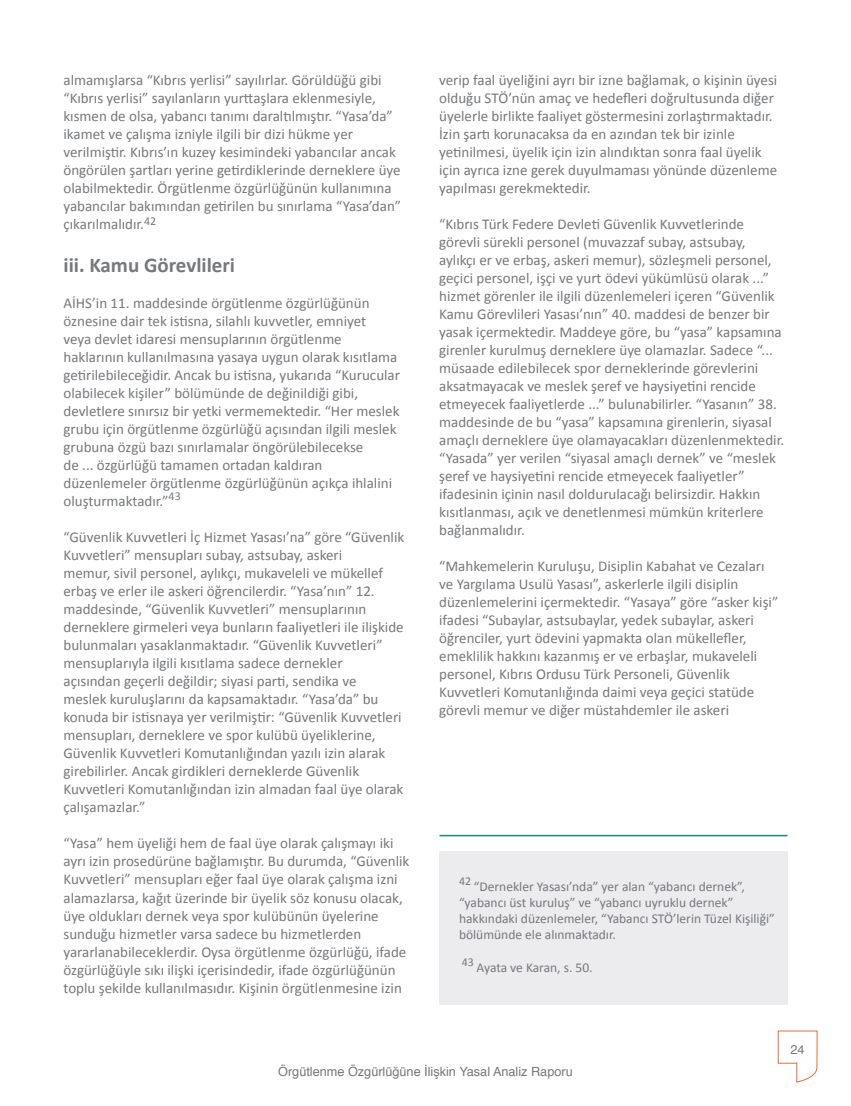
<style>
.page{position:relative;width:851px;height:1106px;background:#fff}
.page>*{position:absolute;margin:0;border:0;box-sizing:border-box;transform-origin:0 0}
.t1{font:700 21px "Calibri";color:#76787b}
.t2{font:15px/18px "Calibri";color:#76787b}
.t3{font:13.5px/16.2px "Calibri";color:#76787b}
.t4{font:12.75px "Helvetica";color:#76787b}
</style>
<div class="page">
<svg style="left:777px;top:1030px;width:41px;height:53px"></svg>
<div style="left:439px;top:850px;width:348px;height:154px;background:#ececee"></div>
<hr style="left:439px;top:834px;width:348px;height:2px;background:#198589">
<p class="t2" style="left:63px;top:71px;width:339px">almamışlarsa “Kıbrıs yerlisi” sayılırlar. Görüldüğü gibi “Kıbrıs yerlisi” sayılanların yurttaşlara eklenmesiyle, kısmen de olsa, yabancı tanımı daraltılmıştır. “Yasa’da” ikamet ve çalışma izniyle ilgili bir dizi hükme yer verilmiştir. Kıbrıs’ın kuzey kesimindeki yabancılar ancak öngörülen şartları yerine getirdiklerinde derneklere üye olabilmektedir. Örgütlenme özgürlüğünün kullanımına yabancılar bakımından getirilen bu sınırlama “Yasa’dan” çıkarılmalıdır.<sup>42</sup></p>
<p class="t1" style="left:63px;top:252px;width:173px">iii. Kamu Görevlileri</p>
<p class="t2" style="left:63px;top:294px;width:338px">AİHS’in 11. maddesinde örgütlenme özgürlüğünün öznesine dair tek istisna, silahlı kuvvetler, emniyet<br>veya devlet idaresi mensuplarının örgütlenme haklarının kullanılmasına yasaya uygun olarak kısıtlama getirilebileceğidir. Ancak bu istisna, yukarıda “Kurucular olabilecek kişiler” bölümünde de değinildiği gibi, devletlere sınırsız bir yetki vermemektedir. “Her meslek grubu için örgütlenme özgürlüğü açısından ilgili meslek grubuna özgü bazı sınırlamalar öngörülebilecekse<br>de ... özgürlüğü tamamen ortadan kaldıran düzenlemeler örgütlenme özgürlüğünün açıkça ihlalini oluşturmaktadır.”<sup>43</sup></p>
<p class="t2" style="left:63px;top:528px;width:342px">“Güvenlik Kuvvetleri İç Hizmet Yasası’na” göre “Güvenlik Kuvvetleri” mensupları subay, astsubay, askeri<br>memur, sivil personel, aylıkçı, mukaveleli ve mükellef erbaş ve erler ile askeri öğrencilerdir. “Yasa’nın” 12. maddesinde, “Güvenlik Kuvvetleri” mensuplarının derneklere girmeleri veya bunların faaliyetleri ile ilişkide bulunmaları yasaklanmaktadır. “Güvenlik Kuvvetleri” mensuplarıyla ilgili kısıtlama sadece dernekler<br>açısından geçerli değildir; siyasi parti, sendika ve<br>meslek kuruluşlarını da kapsamaktadır. “Yasa’da” bu konuda bir istisnaya yer verilmiştir: “Güvenlik Kuvvetleri mensupları, derneklere ve spor kulübü üyeliklerine, Güvenlik Kuvvetleri Komutanlığından yazılı izin alarak girebilirler. Ancak girdikleri derneklerde Güvenlik Kuvvetleri Komutanlığından izin almadan faal üye olarak çalışamazlar.”</p>
<p class="t2" style="left:63px;top:834px;width:347px">“Yasa” hem üyeliği hem de faal üye olarak çalışmayı iki ayrı izin prosedürüne bağlamıştır. Bu durumda, “Güvenlik Kuvvetleri” mensupları eğer faal üye olarak çalışma izni alamazlarsa, kağıt üzerinde bir üyelik söz konusu olacak, üye oldukları dernek veya spor kulübünün üyelerine sunduğu hizmetler varsa sadece bu hizmetlerden yararlanabileceklerdir. Oysa örgütlenme özgürlüğü, ifade özgürlüğüyle sıkı ilişki içerisindedir, ifade özgürlüğünün toplu şekilde kullanılmasıdır. Kişinin örgütlenmesine izin</p>
<p class="t2" style="left:439px;top:71px;width:339px">verip faal üyeliğini ayrı bir izne bağlamak, o kişinin üyesi olduğu STÖ’nün amaç ve hedefleri doğrultusunda diğer üyelerle birlikte faaliyet göstermesini zorlaştırmaktadır.<br>İzin şartı korunacaksa da en azından tek bir izinle yetinilmesi, üyelik için izin alındıktan sonra faal üyelik için ayrıca izne gerek duyulmaması yönünde düzenleme yapılması gerekmektedir.</p>
<p class="t2" style="left:439px;top:215px;width:346px">“Kıbrıs Türk Federe Devleti Güvenlik Kuvvetlerinde görevli sürekli personel (muvazzaf subay, astsubay, aylıkçı er ve erbaş, askeri memur), sözleşmeli personel, geçici personel, işçi ve yurt ödevi yükümlüsü olarak ...” hizmet görenler ile ilgili düzenlemeleri içeren “Güvenlik Kamu Görevlileri Yasası’nın” 40. maddesi de benzer bir yasak içermektedir. Maddeye göre, bu “yasa” kapsamına girenler kurulmuş derneklere üye olamazlar. Sadece “... müsaade edilebilecek spor derneklerinde görevlerini aksatmayacak ve meslek şeref ve haysiyetini rencide etmeyecek faaliyetlerde ...” bulunabilirler. “Yasanın” 38. maddesinde de bu “yasa” kapsamına girenlerin, siyasal amaçlı derneklere üye olamayacakları düzenlenmektedir. “Yasada” yer verilen “siyasal amaçlı dernek” ve “meslek şeref ve haysiyetini rencide etmeyecek faaliyetler” ifadesinin içinin nasıl doldurulacağı belirsizdir. Hakkın kısıtlanması, açık ve denetlenmesi mümkün kriterlere bağlanmalıdır.</p>
<p class="t2" style="left:439px;top:557px;width:340px">“Mahkemelerin Kuruluşu, Disiplin Kabahat ve Cezaları ve Yargılama Usulü Yasası”, askerlerle ilgili disiplin düzenlemelerini içermektedir. “Yasaya” göre “asker kişi” ifadesi “Subaylar, astsubaylar, yedek subaylar, askeri öğrenciler, yurt ödevini yapmakta olan mükellefler, emeklilik hakkını kazanmış er ve erbaşlar, mukaveleli personel, Kıbrıs Ordusu Türk Personeli, Güvenlik Kuvvetleri Komutanlığında daimi veya geçici statüde görevli memur ve diğer müstahdemler ile askeri</p>
<p class="t3" style="left:459px;top:878px;width:317px"><sup>42</sup> “Dernekler Yasası’nda” yer alan “yabancı dernek”, “yabancı üst kuruluş” ve “yabancı uyruklu dernek” hakkındaki düzenlemeler, “Yabancı STÖ’lerin Tüzel Kişiliği” bölümünde ele alınmaktadır.</p>
<p class="t3" style="left:461px;top:959px;width:132px"><sup>43</sup> Ayata ve Karan, s. 50.</p>
<p class="t4" style="left:790px;top:1039px;width:16px">24</p>
<p class="t4" style="left:278px;top:1061px;width:296px">Örgütlenme Özgürlüğüne İlişkin Yasal Analiz Raporu</p>
</div>
